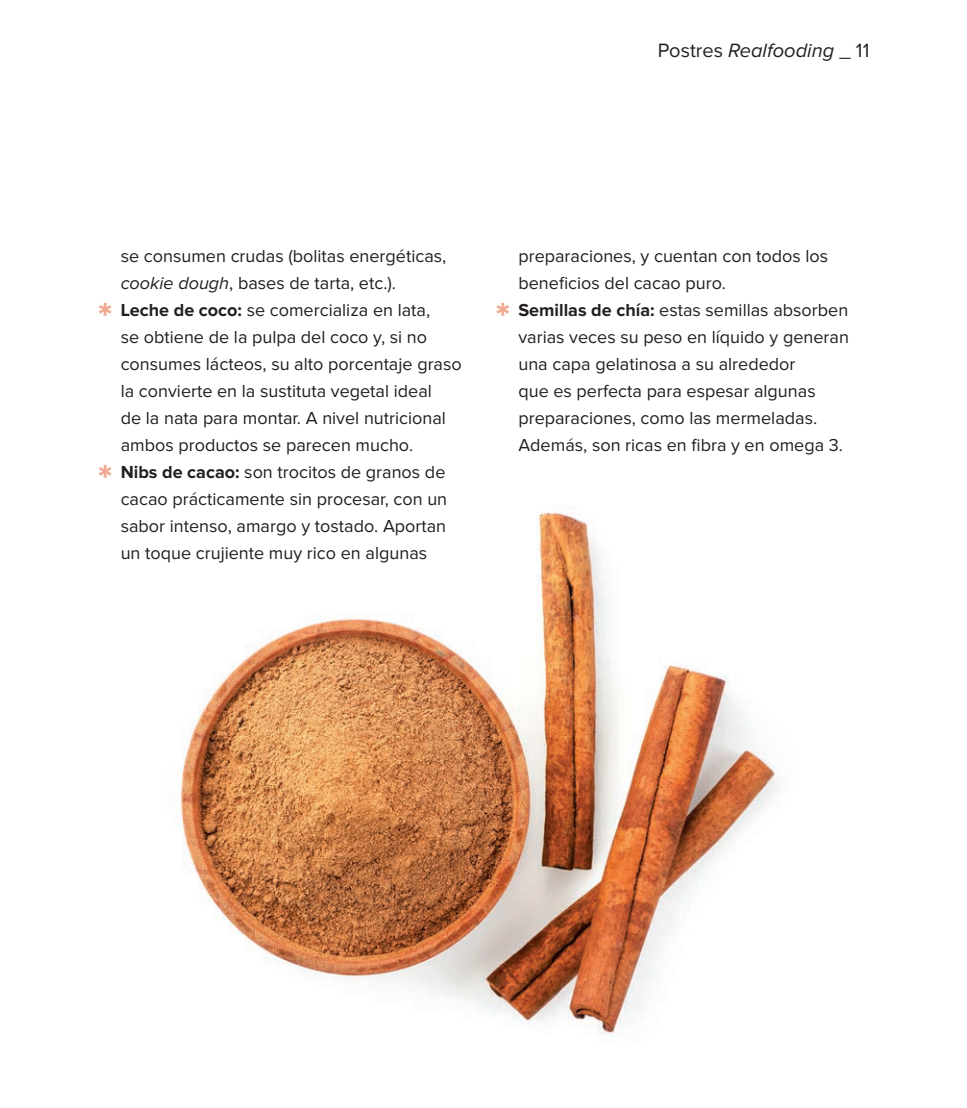
<style>
.page{position:relative;width:967px;height:1108px;background:#fff}
.page>*{position:absolute;margin:0;border:0;box-sizing:border-box;transform-origin:0 0}
.t1{font:40px "Proxima Nova Extrabld";color:#efaa92}
.t2{font:italic 20px "Proxima Nova";color:#231f20}
.t3{font:18px/27px "Proxima Nova";color:#231f20}
.s1{font-style:normal}
.s2{font-style:italic}
.s3{font-weight:700}
</style>
<div class="page">
<img style="left:180px;top:507px;width:599px;height:528px">
<p class="t2" style="left:657px;top:41px;width:213px"><span class="s1">Postres</span> Realfooding <span class="s1">_ 11</span></p>
<p class="t3" style="left:121px;top:243px;width:327px">se consumen crudas (bolitas energéticas, <span class="s2">cookie dough</span>, bases de tarta, etc.).</p>
<h1 class="t1" style="left:98px;top:298px;width:16px">*</h1>
<p class="t3" style="left:121px;top:297px;width:342px"><span class="s3">Leche de coco:</span> se comercializa en lata,<br>se obtiene de la pulpa del coco y, si no consumes lácteos, su alto porcentaje graso la convierte en la sustituta vegetal ideal<br>de la nata para montar. A nivel nutricional ambos productos se parecen mucho.</p>
<h1 class="t1" style="left:98px;top:460px;width:16px">*</h1>
<p class="t3" style="left:121px;top:459px;width:328px;text-align:justify"><span class="s3">Nibs de cacao:</span> son trocitos de granos de cacao prácticamente sin procesar, con un sabor intenso, amargo y tostado. Aportan un toque crujiente muy rico en algunas</p>
<p class="t3" style="left:518px;top:243px;width:311px">preparaciones, y cuentan con todos los beneficios del cacao puro.</p>
<h1 class="t1" style="left:495px;top:298px;width:16px">*</h1>
<p class="t3" style="left:518px;top:297px;width:332px"><span class="s3">Semillas de chía:</span> estas semillas absorben varias veces su peso en líquido y generan una capa gelatinosa a su alrededor<br>que es perfecta para espesar algunas preparaciones, como las mermeladas.<br>Además, son ricas en fibra y en omega 3.</p>
</div>
